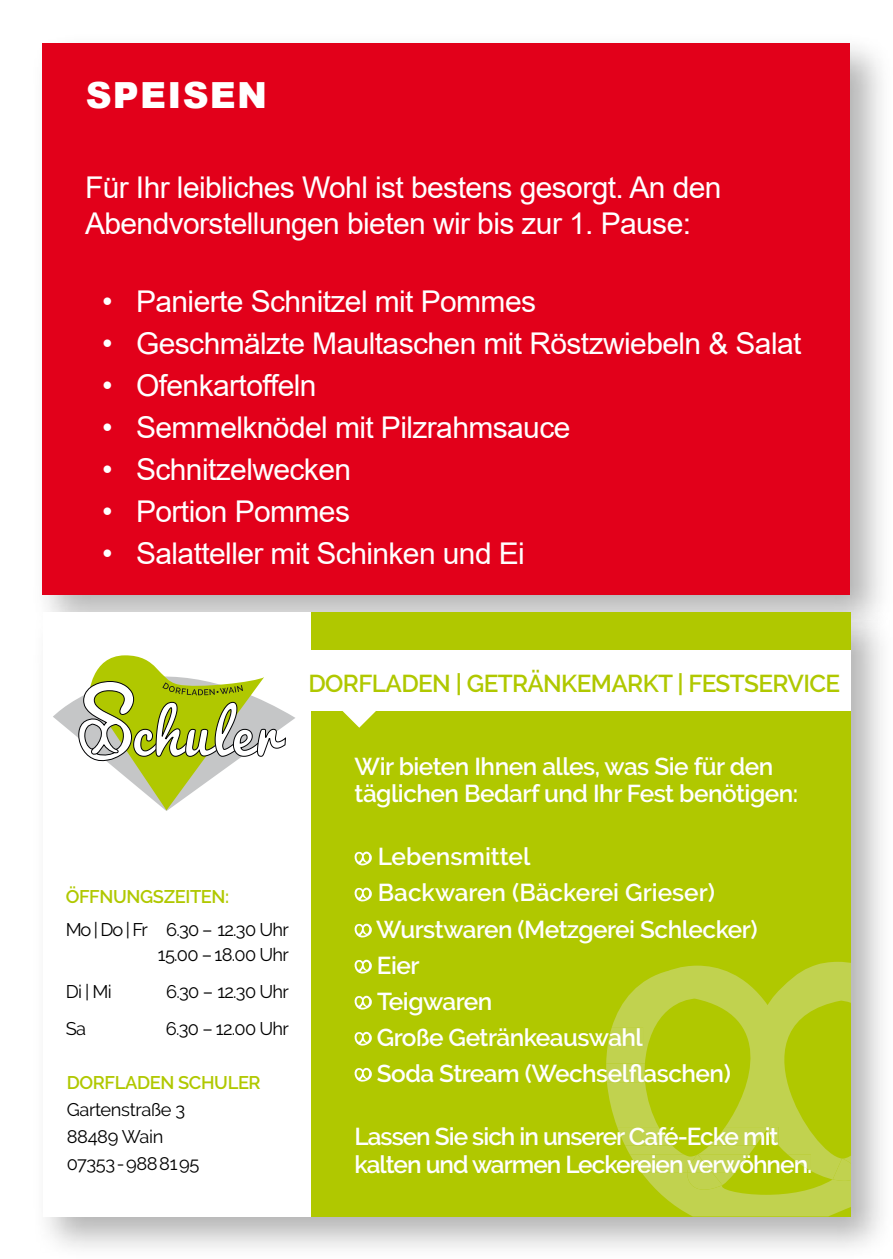
<style>
.page{position:relative;width:893px;height:1259px;background:#fff}
.page>*{position:absolute;margin:0;border:0;box-sizing:border-box;transform-origin:0 0}
.t1{font:900 36px "Arial";letter-spacing:.035em;color:#fff}
.t2{font:30px/36px "Arial";letter-spacing:-.02em;color:#fff}
.t3{font:600 24.3px/36px "Raleway";letter-spacing:-.02em;color:#fff}
.t4{font:600 24.3px/27.3px "Raleway";letter-spacing:-.04em;color:#fff}
.t5{font:600 24.3px "Raleway";letter-spacing:-.025em;color:#b0c800}
.t6{font:18.3px/24.3px "Raleway";letter-spacing:-.04em;color:#000;text-align:right}
.t7{font:18.3px/27px "Raleway";letter-spacing:-.02em;color:#000}
.t8{font:600 18.3px "Raleway";letter-spacing:-.02em;color:#b0c800}
</style>
<div class="page">
<div style="left:31px;top:32px;width:862px;height:608px;background:#000;opacity:.3"></div>
<div style="left:43px;top:43px;width:807px;height:551px;background:#e2001a"></div>
<div style="left:31px;top:601px;width:862px;height:658px;background:#000;opacity:.3"></div>
<div style="left:43px;top:612px;width:807px;height:604px;background:#fff"></div>
<svg style="left:53px;top:655px;width:242px;height:156px"></svg>
<div style="left:311px;top:612px;width:539px;height:604px;background:#b0c800"></div>
<div style="left:309px;top:650px;width:541px;height:60px;background:#fff"></div>
<svg style="left:354px;top:851px;width:18px;height:15px"></svg>
<svg style="left:354px;top:887px;width:18px;height:15px"></svg>
<svg style="left:354px;top:923px;width:18px;height:15px"></svg>
<svg style="left:354px;top:959px;width:18px;height:15px"></svg>
<svg style="left:354px;top:995px;width:18px;height:15px"></svg>
<svg style="left:354px;top:1031px;width:18px;height:15px"></svg>
<svg style="left:354px;top:1067px;width:18px;height:15px"></svg>
<svg style="left:338px;top:710px;width:43px;height:17px"></svg>
<svg style="left:606px;top:961px;width:244px;height:255px"></svg>
<svg style="left:608px;top:1028px;width:35px;height:18px"></svg>
<svg style="left:606px;top:1063px;width:39px;height:19px"></svg>
<svg style="left:617px;top:1127px;width:194px;height:62px"></svg>
<svg style="left:833px;top:1158px;width:17px;height:22px"></svg>
<p class="t1" style="left:86px;top:69px;width:183px">SPEISEN</p>
<p class="t2" style="left:85px;top:169px;width:638px">Für Ihr leibliches Wohl ist bestens gesorgt. An den<br>Abendvorstellungen bieten wir bis zur 1. Pause:</p>
<p class="t2" style="left:102px;top:283px;width:436px">• Panierte Schnitzel mit Pommes</p>
<p class="t2" style="left:102px;top:325px;width:701px">• Geschmälzte Maultaschen mit Röstzwiebeln &amp; Salat</p>
<p class="t2" style="left:102px;top:367px;width:216px">• Ofenkartoffeln</p>
<p class="t2" style="left:102px;top:409px;width:470px">• Semmelknödel mit Pilzrahmsauce</p>
<p class="t2" style="left:102px;top:451px;width:251px">• Schnitzelwecken</p>
<p class="t2" style="left:102px;top:493px;width:249px">• Portion Pommes</p>
<p class="t2" style="left:102px;top:535px;width:424px">• Salatteller mit Schinken und Ei</p>
<p class="t5" style="left:308px;top:670px;width:533px">DORFLADEN | GETRÄNKEMARKT | FESTSERVICE</p>
<p class="t8" style="left:66px;top:886px;width:165px">ÖFFNUNGSZEITEN:</p>
<p class="t6" style="left:66px;top:917px;width:225px">Mo | Do | Fr 6.30 – 12.30 Uhr<br>15.00 – 18.00 Uhr</p>
<p class="t6" style="left:66px;top:979px;width:48px">Di | Mi</p>
<p class="t6" style="left:166px;top:979px;width:124px">6.30 – 12.30 Uhr</p>
<p class="t6" style="left:66px;top:1016px;width:22px">Sa</p>
<p class="t6" style="left:166px;top:1016px;width:124px">6.30 – 12.00 Uhr</p>
<p class="t8" style="left:67px;top:1072px;width:195px">DORFLADEN SCHULER</p>
<p class="t7" style="left:67px;top:1096px;width:134px">Gartenstraße 3<br>88489 Wain<br>07353 - 988 81 95</p>
<p class="t3" style="left:355px;top:752px;width:445px;line-height:27.3px">Wir bieten Ihnen alles, was Sie für den täglichen Bedarf und Ihr Fest benötigen:</p>
<p class="t3" style="left:376px;top:839px;width:383px">Lebensmittel<br>Backwaren (Bäckerei Grieser)<br>Wurstwaren (Metzgerei Schlecker)<br>Eier<br>Teigwaren<br>Große Getränkeauswahl<br>Soda Stream (Wechselflaschen)</p>
<p class="t4" style="left:355px;top:1123px;width:459px">Lassen Sie sich in unserer Café-Ecke mit kalten und warmen Leckereien verwöhnen.</p>
</div>
